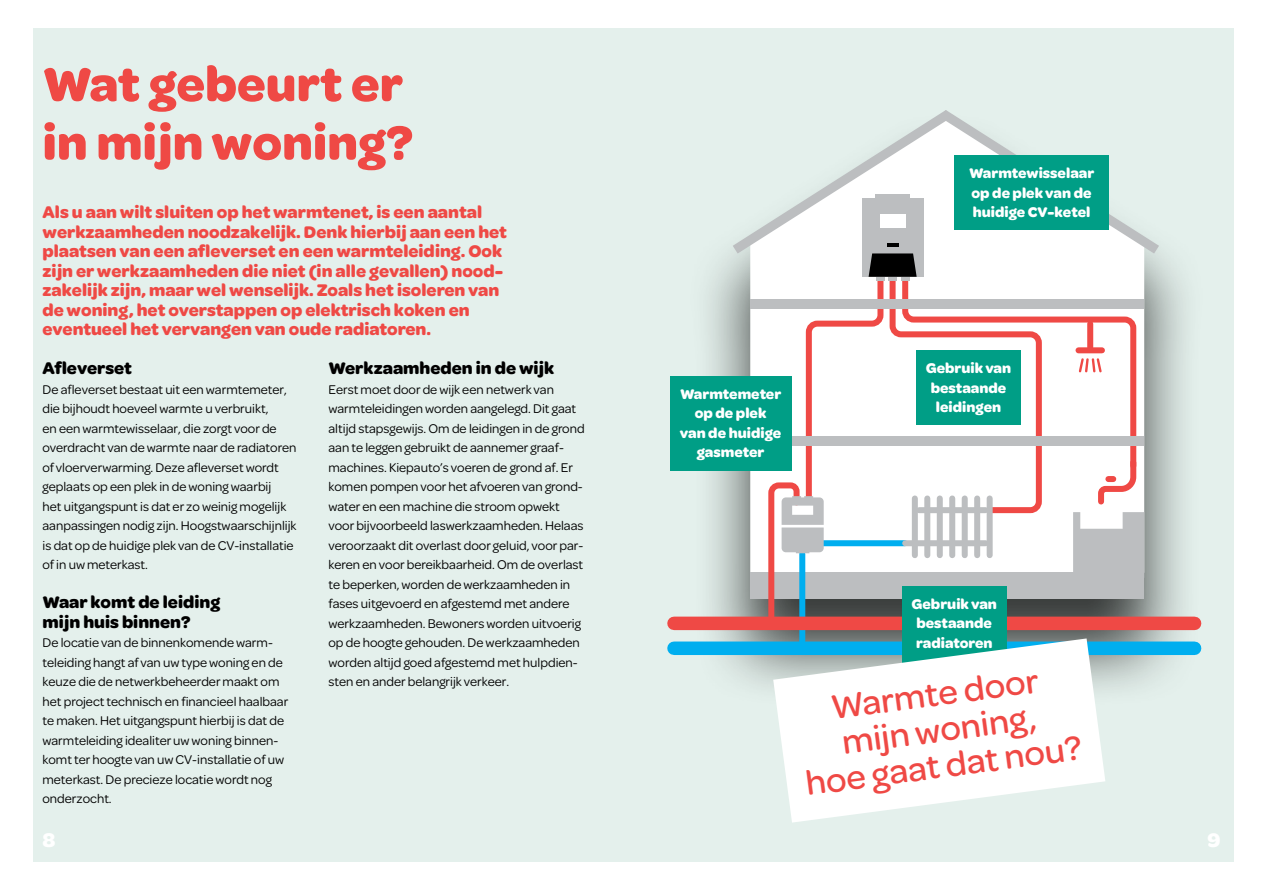
<style>
.page{position:relative;width:1263px;height:893px;background:#fff}
.page>*{position:absolute;margin:0;border:0;box-sizing:border-box;transform-origin:0 0}
.t1{font:700 51px/58.5px "Omnes";color:#ef4945}
.t2{font:500 36px/36px "Omnes";color:#ef4945;text-align:center}
.t3{font:700 21px "Omnes";color:#fff}
.t4{font:700 18px/19.5px "Omnes";color:#ef4945}
.t5{font:700 18px/19.5px "Omnes";color:#000}
.t6{font:700 15px/19.5px "Omnes";color:#fff;text-align:center}
.t7{font:13.5px/19.5px "Omnes";color:#000}
</style>
<div class="page">
<div style="left:33px;top:28px;width:1201px;height:834px;background:#e4f0ec"></div>
<div style="left:683px;top:109px;width:525px;height:597px;background:#000;opacity:.75"></div>
<div style="left:670px;top:376px;width:121px;height:95px;background:#009e86"></div>
<div style="left:674px;top:641px;width:520px;height:14px;background:#00aeef"></div>
<div style="left:674px;top:617px;width:520px;height:13px;background:#ef4945"></div>
<svg style="left:733px;top:110px;width:426px;height:532px"></svg>
<div style="left:902px;top:586px;width:104px;height:76px;background:#009e86"></div>
<svg style="left:773px;top:638px;width:332px;height:185px;fill:#fff"></svg>
<h1 class="t1" style="left:43px;top:52px;width:372px">Wat gebeurt er in mijn woning?</h1>
<p class="t4" style="left:43px;top:201px;width:466px">Als u aan wilt sluiten op het warmtenet, is een aantal werkzaamheden noodzakelijk. Denk hierbij aan een het plaatsen van een afleverset en een warmteleiding. Ook zijn er werkzaamheden die niet (in alle gevallen) nood&shy;zakelijk zijn, maar wel wenselijk. Zoals het isoleren van de woning, het overstappen op elektrisch koken en eventueel het vervangen van oude radiatoren.</p>
<h3 class="t5" style="left:43px;top:357px;width:91px">Afleverset</h3>
<p class="t7" style="left:43px;top:379px;width:256px">De afleverset bestaat uit een warmtemeter, die bijhoudt hoeveel warmte u verbruikt,<br>en een warmtewisselaar, die zorgt voor de overdracht van de warmte naar de radiatoren of vloerverwarming. Deze afleverset wordt geplaats op een plek in de woning waarbij<br>het uitgangspunt is dat er zo weinig mogelijk aanpassingen nodig zijn. Hoogstwaarschijnlijk is dat op de huidige plek van de CV-installatie of in uw meterkast.</p>
<h3 class="t5" style="left:43px;top:591px;width:179px">Waar komt de leiding mijn huis binnen?</h3>
<p class="t7" style="left:43px;top:632px;width:247px">De locatie van de binnenkomende warm&shy;teleiding hangt af van uw type woning en de keuze die de netwerkbeheerder maakt om het project technisch en financieel haalbaar te maken. Het uitgangspunt hierbij is dat de warmteleiding idealiter uw woning binnen&shy;komt ter hoogte van uw CV-installatie of uw meterkast. De precieze locatie wordt nog onderzocht.</p>
<h3 class="t5" style="left:328px;top:357px;width:227px">Werkzaamheden in de wijk</h3>
<p class="t7" style="left:328px;top:379px;width:258px">Eerst moet door de wijk een netwerk van warmteleidingen worden aangelegd. Dit gaat altijd stapsgewijs. Om de leidingen in de grond aan te leggen gebruikt de aannemer graaf&shy;machines. Kiepauto’s voeren de grond af. Er komen pompen voor het afvoeren van grond&shy;water en een machine die stroom opwekt voor bijvoorbeeld laswerkzaamheden. Helaas veroorzaakt dit overlast door geluid, voor par&shy;keren en voor bereikbaarheid. Om de overlast te beperken, worden de werkzaamheden in fases uitgevoerd en afgestemd met andere werkzaamheden. Bewoners worden uitvoerig op de hoogte gehouden. De werkzaamheden worden altijd goed afgestemd met hulpdien&shy;sten en ander belangrijk verkeer.</p>
<p class="t6" style="left:680px;top:383px;width:103px">Warmtemeter op de plek<br>van de huidige gasmeter</p>
<p class="t6" style="left:969px;top:162px;width:127px;text-align:left">Warmtewisselaar op de plek van de huidige CV-ketel</p>
<p class="t6" style="left:926px;top:357px;width:87px">Gebruik van bestaande leidingen</p>
<p class="t6" style="left:911px;top:593px;width:87px">Gebruik van bestaande radiatoren</p>
<h2 class="t2" style="left:795px;top:691px;width:279px;rotate:-7deg">Warmte door mijn woning,<br>hoe gaat dat nou?</h2>
<h3 class="t3" style="left:43px;top:825px;width:14px">8</h3>
<h3 class="t3" style="left:1207px;top:825px;width:14px">9</h3>
</div>
